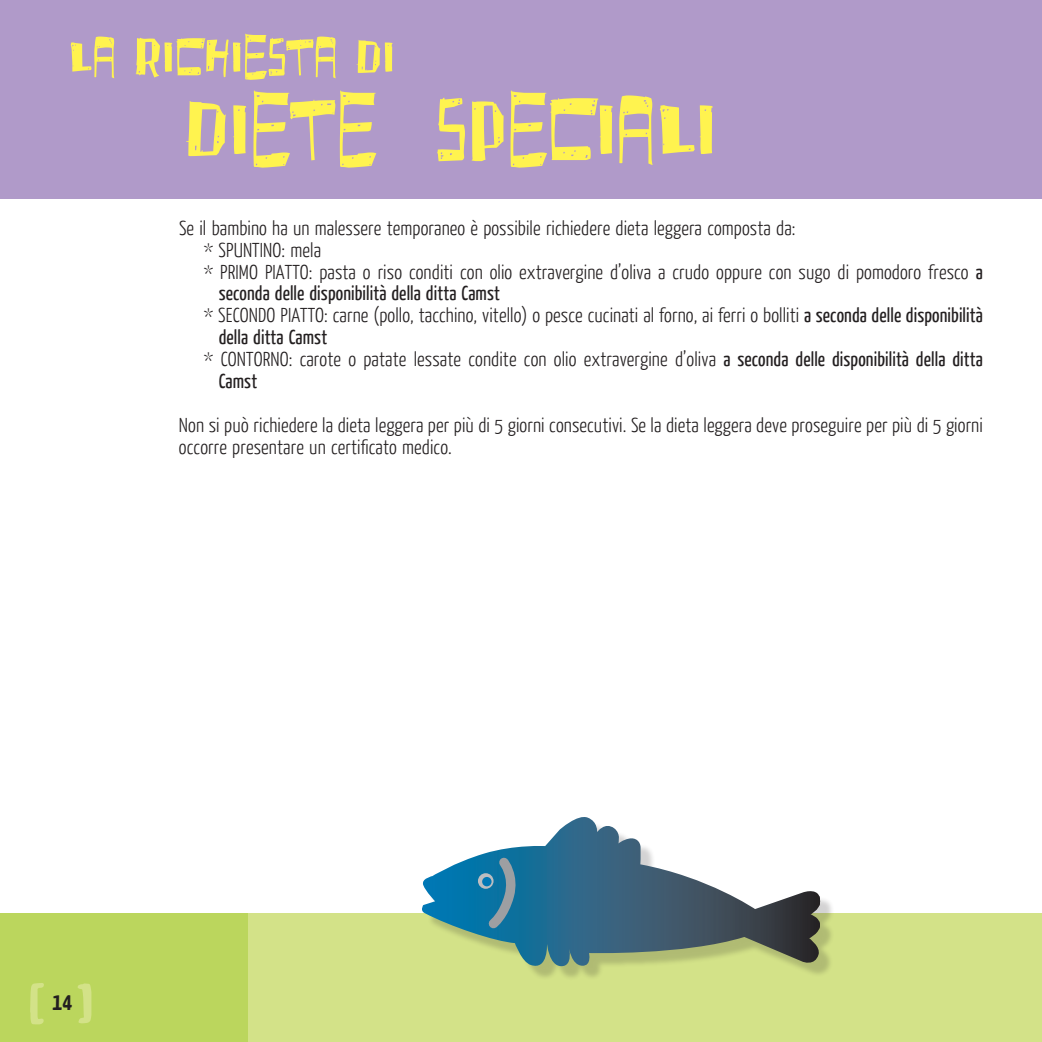
<style>
.page{position:relative;width:1042px;height:1042px;background:#fff}
.page>*{position:absolute;margin:0;border:0;box-sizing:border-box;transform-origin:0 0}
.t1{font:105px "Fruity Drink Carbonated";color:#fff34f}
.t2{font:63px "Fruity Drink Carbonated";color:#fff34f}
.t3{font:700 24.5px "Yanone Kaffeesatz";color:#231f20}
.t4{font:300 20.12px/21.9px "Yanone Kaffeesatz";letter-spacing:.005em;color:#231f20}
.t5{font:20.12px "Yanone Kaffeesatz";letter-spacing:.005em;color:#231f20}
.s1{font-weight:400}
</style>
<div class="page">
<div style="left:0;top:913px;width:248px;height:129px;background:#bbd65d"></div>
<div style="left:248px;top:913px;width:794px;height:129px;background:#d3e288"></div>
<div style="left:0;top:0;width:1042px;height:199px;background:#b09ac9"></div>
<svg style="left:30px;top:983px;width:61px;height:41px"></svg>
<div style="left:426px;top:821px;width:409px;height:160px;background:#231f20;opacity:.2"></div>
<svg style="left:422px;top:817px;width:399px;height:150px"></svg>
<svg style="left:484px;top:853px;width:30px;height:80px;background:#367fa1"></svg>
<svg style="left:478px;top:873px;width:15px;height:15px"></svg>
<div style="left:482px;top:877px;width:9px;height:9px;background:#0078b6;border-radius:50%"></div>
<h2 class="t2" style="left:70px;top:21px;width:328px">LA RICHIESTA DI</h2>
<h1 class="t1" style="left:187px;top:69px;width:533px">DIETE SPECIALI</h1>
<p class="t4" style="left:179px;top:216px;width:618px">Se il bambino ha un malessere temporaneo è possibile richiedere dieta leggera composta da:</p>
<p class="t4" style="left:204px;top:238px;width:119px">* SPUNTINO: mela</p>
<p class="t4" style="left:204px;top:260px;width:780px">* PRIMO PIATTO: pasta o riso conditi con olio extravergine d’oliva a crudo oppure con sugo di pomodoro fresco <span class="s1">a</span></p>
<p class="t5" style="left:219px;top:280px;width:283px">seconda delle disponibilità della ditta Camst</p>
<p class="t4" style="left:204px;top:304px;width:780px">* SECONDO PIATTO: carne (pollo, tacchino, vitello) o pesce cucinati al forno, ai ferri o bolliti <span class="s1">a seconda delle disponibilità</span></p>
<p class="t5" style="left:219px;top:324px;width:110px">della ditta Camst</p>
<p class="t4" style="left:204px;top:347px;width:780px">* CONTORNO: carote o patate lessate condite con olio extravergine d’oliva <span class="s1">a seconda delle disponibilità della ditta</span></p>
<p class="t5" style="left:219px;top:368px;width:40px">Camst</p>
<p class="t4" style="left:179px;top:413px;width:805px">Non si può richiedere la dieta leggera per più di 5 giorni consecutivi. Se la dieta leggera deve proseguire per più di 5 giorni occorre presentare un certificato medico.</p>
<p class="t3" style="left:53px;top:985px;width:21px">14</p>
</div>
